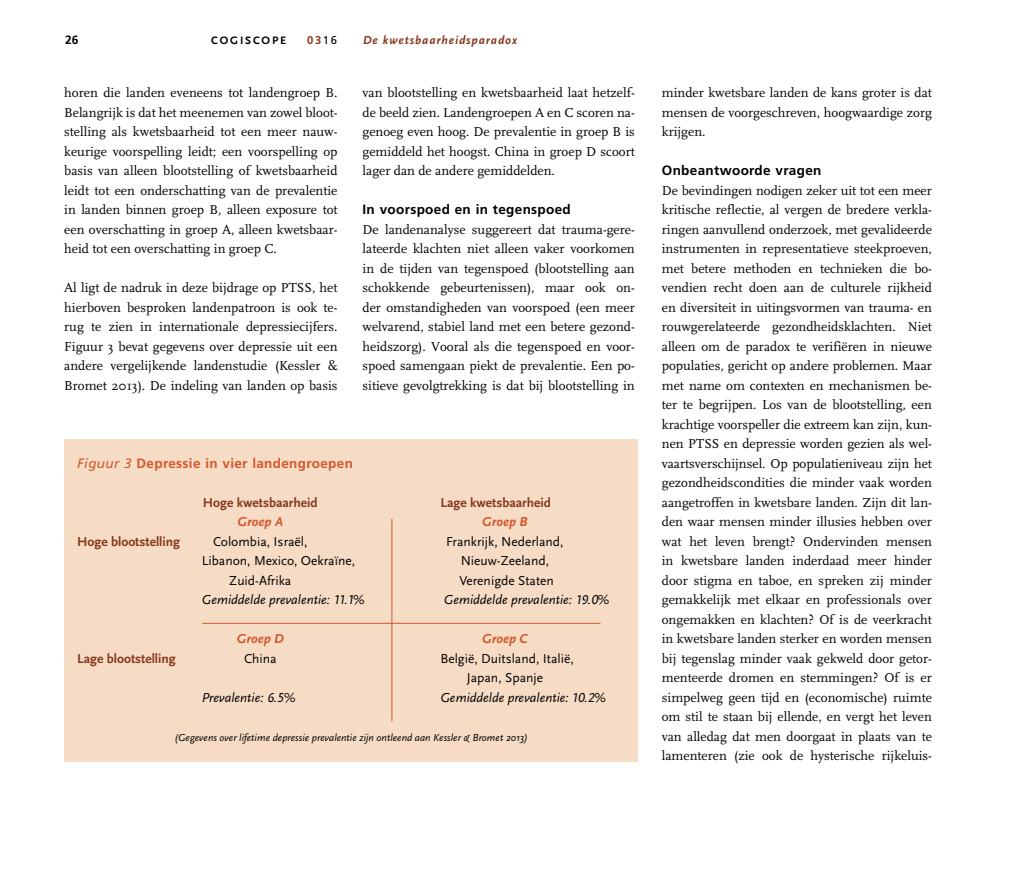
<style>
.page{position:relative;width:1021px;height:872px;background:#fff}
.page>*{position:absolute;margin:0;border:0;box-sizing:border-box;transform-origin:0 0}
.t1{font:13.5px/19.5px "FF Scala";color:#000;text-align:justify}
.t2{font:13.5px/19.5px "Scala Sans Pro";color:#000;text-align:center}
.t3{font:italic 13.5px "Scala Sans Pro";color:#000}
.t4{font:700 13.5px "Scala Sans Pro";color:#86371c}
.t5{font:700 13.5px "Frutiger LT Std";letter-spacing:.025em;color:#000}
.t6{font:700 13.5px "Frutiger LT Std";letter-spacing:.025em;color:#d3572e}
.t7{font:italic 700 13.5px "Scala Sans Pro";color:#d3572e}
.t8{font:italic 700 12px "Scala Sans Pro";letter-spacing:.075em;color:#86371c}
.t9{font:700 12px "Frutiger LT Std";color:#000}
.t10{font:700 11.25px "Scala Sans Pro";letter-spacing:.16em;color:#000}
.t11{font:700 11.25px "Frutiger LT Std";color:#86371c}
.t12{font:italic 10.5px "Scala Sans Pro";color:#000}
.s1{font-weight:400;color:#000}
.s2{font-weight:400;font-style:italic}
</style>
<div class="page">
<div style="left:64px;top:439px;width:574px;height:322px;background:#f7dcc5"></div>
<hr style="left:391px;top:519px;width:1px;height:202px;background:#d3572e">
<hr style="left:202px;top:623px;width:398px;height:1px;background:#d3572e">
<p class="t9" style="left:65px;top:32px;width:15px">26</p>
<p class="t10" style="left:211px;top:33px;width:76px">cogiscope</p>
<p class="t11" style="left:307px;top:33px;width:32px">03<span class="s1">16</span></p>
<p class="t8" style="left:363px;top:32px;width:155px">De kwetsbaarheidsparadox</p>
<p class="t1" style="left:64px;top:83px;width:275px">horen die landen eveneens tot landengroep B.<br>Belangrijk is dat het meenemen van zowel bloot&shy;stelling als kwetsbaarheid tot een meer nauw&shy;keurige voorspelling leidt; een voorspelling op basis van alleen blootstelling of kwetsbaarheid leidt tot een onderschatting van de prevalentie in landen binnen groep B, alleen exposure tot een overschatting in groep A, alleen kwetsbaar&shy;heid tot een overschatting in groep C.</p>
<p class="t1" style="left:64px;top:278px;width:275px">Al ligt de nadruk in deze bijdrage op PTSS, het hierboven besproken landenpatroon is ook te&shy;rug te zien in internationale depressiecijfers.<br>Figuur 3 bevat gegevens over depressie uit een andere vergelijkende landenstudie (Kessler &amp; Bromet 2013). De indeling van landen op basis</p>
<p class="t1" style="left:362px;top:83px;width:274px">van blootstelling en kwetsbaarheid laat hetzelf&shy;de beeld zien. Landengroepen A en C scoren na&shy;genoeg even hoog. De prevalentie in groep B is gemiddeld het hoogst. China in groep D scoort lager dan de andere gemiddelden.</p>
<p class="t5" style="left:362px;top:202px;width:210px">In voorspoed en in tegenspoed</p>
<p class="t1" style="left:362px;top:220px;width:274px">De landenanalyse suggereert dat trauma-gere&shy;lateerde klachten niet alleen vaker voorkomen in de tijden van tegenspoed (blootstelling aan schokkende gebeurtenissen), maar ook on&shy;der omstandigheden van voorspoed (een meer welvarend, stabiel land met een betere gezond&shy;heidszorg). Vooral als die tegenspoed en voor&shy;spoed samengaan piekt de prevalentie. Een po&shy;sitieve gevolgtrekking is dat bij blootstelling in</p>
<p class="t6" style="left:77px;top:455px;width:277px"><span class="s2">Figuur 3</span> Depressie in vier landengroepen</p>
<p class="t4" style="left:203px;top:494px;width:116px">Hoge kwetsbaarheid</p>
<p class="t4" style="left:440px;top:494px;width:112px">Lage kwetsbaarheid</p>
<p class="t7" style="left:237px;top:514px;width:47px">Groep A</p>
<p class="t7" style="left:482px;top:514px;width:47px">Groep B</p>
<p class="t4" style="left:77px;top:533px;width:104px">Hoge blootstelling</p>
<p class="t2" style="left:213px;top:532px;width:96px">Colombia, Israël,</p>
<p class="t2" style="left:446px;top:532px;width:119px">Frankrijk, Nederland,</p>
<p class="t2" style="left:202px;top:551px;width:155px">Libanon, Mexico, Oekraïne,</p>
<p class="t2" style="left:461px;top:551px;width:90px">Nieuw-Zeeland,</p>
<p class="t2" style="left:229px;top:571px;width:63px">Zuid-Afrika</p>
<p class="t2" style="left:459px;top:571px;width:96px">Verenigde Staten</p>
<p class="t3" style="left:202px;top:592px;width:164px">Gemiddelde prevalentie: 11.1%</p>
<p class="t3" style="left:444px;top:592px;width:167px">Gemiddelde prevalentie: 19.0%</p>
<p class="t7" style="left:237px;top:631px;width:49px">Groep D</p>
<p class="t7" style="left:482px;top:631px;width:47px">Groep C</p>
<p class="t4" style="left:77px;top:650px;width:100px">Lage blootstelling</p>
<p class="t2" style="left:244px;top:649px;width:34px">China</p>
<p class="t2" style="left:440px;top:649px;width:135px">België, Duitsland, Italië,<br>Japan, Spanje</p>
<p class="t3" style="left:202px;top:689px;width:95px">Prevalentie: 6.5%</p>
<p class="t3" style="left:440px;top:689px;width:167px">Gemiddelde prevalentie: 10.2%</p>
<p class="t12" style="left:174px;top:731px;width:355px">(Gegevens over lifetime depressie prevalentie zijn ontleend aan Kessler &amp; Bromet 2013)</p>
<p class="t1" style="left:661px;top:83px;width:271px">minder kwetsbare landen de kans groter is dat mensen de voorgeschreven, hoogwaardige zorg krijgen.</p>
<p class="t5" style="left:661px;top:162px;width:161px">Onbeantwoorde vragen</p>
<p class="t1" style="left:661px;top:181px;width:272px">De bevindingen nodigen zeker uit tot een meer kritische reflectie, al vergen de bredere verkla&shy;ringen aanvullend onderzoek, met gevalideerde instrumenten in representatieve steekproeven, met betere methoden en technieken die bo&shy;vendien recht doen aan de culturele rijkheid en diversiteit in uitingsvormen van trauma- en rouwgerelateerde gezondheidsklachten. Niet alleen om de paradox te verifiëren in nieuwe populaties, gericht op andere problemen. Maar met name om contexten en mechanismen be&shy;ter te begrijpen. Los van de blootstelling, een krachtige voorspeller die extreem kan zijn, kun&shy;nen PTSS en depressie worden gezien als wel&shy;vaartsverschijnsel. Op populatieniveau zijn het gezondheidscondities die minder vaak worden aangetroffen in kwetsbare landen. Zijn dit lan&shy;den waar mensen minder illusies hebben over wat het leven brengt? Ondervinden mensen in kwetsbare landen inderdaad meer hinder door stigma en taboe, en spreken zij minder gemakkelijk met elkaar en professionals over ongemakken en klachten? Of is de veerkracht in kwetsbare landen sterker en worden mensen bij tegenslag minder vaak gekweld door getor&shy;menteerde dromen en stemmingen? Of is er simpelweg geen tijd en (economische) ruimte om stil te staan bij ellende, en vergt het leven van alledag dat men doorgaat in plaats van te lamenteren (zie ook de hysterische rijkeluis-</p>
</div>
